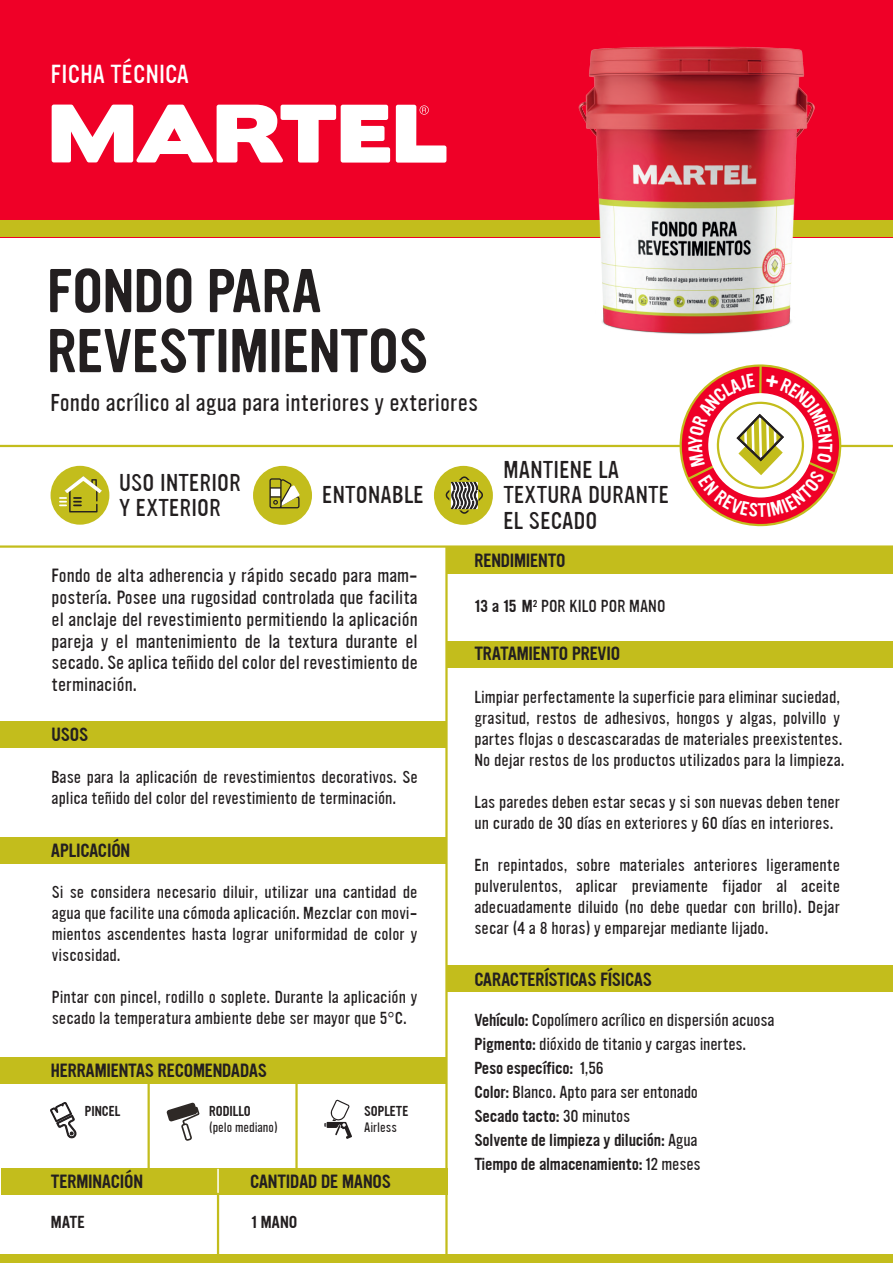
<style>
.page{position:relative;width:893px;height:1263px;background:#fff}
.page>*{position:absolute;margin:0;border:0;box-sizing:border-box;transform-origin:0 0}
.t1{font:54px/60px "Ultramagnetic";letter-spacing:-.01em;color:#231f20}
.t2{font:300 22.5px "Ultramagnetic";color:#fff}
.t3{font:300 21px/25.2px "Ultramagnetic";letter-spacing:.01em;color:#231f20}
.t4{font:300 16.5px/21.8px "Ultramagnetic";color:#231f20;text-align:justify}
.t5{font:16.5px "Ultramagnetic";letter-spacing:-.015em;color:#231f20}
.t6{font:300 15px/21px "Ultramagnetic";color:#231f20}
.t7{font:15px "Ultramagnetic";color:#231f20}
.t8{font:12.45px "Ultramagnetic";letter-spacing:-.005em;color:#231f20}
.t9{font:300 11.7px "Ultramagnetic";letter-spacing:-.005em;color:#231f20}
.s1{font-weight:400}
</style>
<div class="page">
<div style="left:0;top:0;width:893px;height:237px;background:#ef0027"></div>
<svg style="left:52px;top:105px;width:338px;height:58px"></svg>
<svg style="left:396px;top:105px;width:50px;height:58px"></svg>
<div style="left:0;top:220px;width:893px;height:17px;background:#c3bd1c"></div>
<div style="left:0;top:1254px;width:893px;height:9px;background:#c3bd1c"></div>
<div style="left:0;top:721px;width:446px;height:27px;background:#c3bd1c"></div>
<hr style="left:0;top:445px;width:893px;height:2px;background:#c3bd1c">
<hr style="left:0;top:545px;width:893px;height:3px;background:#c3bd1c">
<hr style="left:445px;top:547px;width:3px;height:709px;background:#c3bd1c">
<div style="left:0;top:837px;width:446px;height:27px;background:#c3bd1c"></div>
<div style="left:0;top:1057px;width:446px;height:27px;background:#c3bd1c"></div>
<div style="left:446px;top:641px;width:447px;height:26px;background:#c3bd1c"></div>
<div style="left:446px;top:547px;width:447px;height:27px;background:#c3bd1c"></div>
<div style="left:447px;top:965px;width:446px;height:27px;background:#c3bd1c"></div>
<hr style="left:148px;top:1076px;width:2px;height:108px;background:#c3bd1c">
<hr style="left:295px;top:1076px;width:3px;height:108px;background:#c3bd1c">
<svg style="left:50px;top:1102px;width:27px;height:36px"></svg>
<svg style="left:166px;top:1103px;width:34px;height:38px"></svg>
<svg style="left:324px;top:1099px;width:28px;height:40px"></svg>
<img style="left:559px;top:46px;width:275px;height:289px">
<div style="left:51px;top:466px;width:58px;height:59px;background:#c3bd1c;border-radius:50%"></div>
<svg style="left:60px;top:476px;width:42px;height:36px"></svg>
<div style="left:434px;top:466px;width:59px;height:59px;background:#c3bd1c;border-radius:50%"></div>
<svg style="left:445px;top:476px;width:38px;height:38px"></svg>
<div style="left:253px;top:466px;width:59px;height:59px;background:#c3bd1c;border-radius:50%"></div>
<svg style="left:269px;top:478px;width:31px;height:30px"></svg>
<div style="left:1px;top:1168px;width:447px;height:26px;background:#c3bd1c"></div>
<hr style="left:217px;top:1177px;width:2px;height:81px;background:#c3bd1c">
<hr style="left:217px;top:1169px;width:2px;height:24px;background:#fff">
<svg style="left:678px;top:364px;width:164px;height:163px"></svg>
<h2 class="t2" style="left:51px;top:57px;width:140px">FICHA TÉCNICA</h2>
<h1 class="t1" style="left:47px;top:262px;width:383px">FONDO PARA<br>REVESTIMIENTOS</h1>
<h3 class="t3" style="left:51px;top:391px;width:429px">Fondo acrílico al agua para interiores y exteriores</h3>
<h3 class="t3" style="left:119px;top:471px;width:123px;line-height:24.8px">USO INTERIOR<br>Y EXTERIOR</h3>
<h3 class="t3" style="left:322px;top:482px;width:103px">ENTONABLE</h3>
<h3 class="t3" style="left:503px;top:458px;width:167px">MANTIENE LA<br>TEXTURA DURANTE<br>EL SECADO</h3>
<p class="t4" style="left:52px;top:565px;width:368px">Fondo de alta adherencia y rápido secado para mam&shy;postería. Posee una rugosidad controlada que facilita el anclaje del revestimiento permitiendo la aplicación pareja y el mantenimiento de la textura durante el secado. Se aplica teñido del color del revestimiento de terminación.</p>
<p class="t5" style="left:52px;top:722px;width:38px">USOS</p>
<p class="t6" style="left:52px;top:767px;width:368px">Base para la aplicación de revestimientos decorativos. Se aplica teñido del color del revestimiento de terminación.</p>
<p class="t5" style="left:51px;top:838px;width:81px">APLICACIÓN</p>
<p class="t6" style="left:52px;top:881px;width:367px;text-align:justify">Si se considera necesario diluir, utilizar una cantidad de agua que facilite una cómoda aplicación. Mezclar con movi&shy;mientos ascendentes hasta lograr uniformidad de color y viscosidad.</p>
<p class="t6" style="left:52px;top:986px;width:367px">Pintar con pincel, rodillo o soplete. Durante la aplicación y secado la temperatura ambiente debe ser mayor que 5°C.</p>
<p class="t5" style="left:51px;top:1059px;width:218px">HERRAMIENTAS RECOMENDADAS</p>
<p class="t8" style="left:85px;top:1102px;width:37px">PINCEL</p>
<p class="t8" style="left:209px;top:1102px;width:43px">RODILLO</p>
<p class="t9" style="left:209px;top:1119px;width:70px">(pelo mediano)</p>
<p class="t8" style="left:364px;top:1102px;width:46px">SOPLETE</p>
<p class="t9" style="left:364px;top:1119px;width:34px">Airless</p>
<p class="t5" style="left:51px;top:1169px;width:94px">TERMINACIÓN</p>
<p class="t7" style="left:51px;top:1211px;width:35px">MATE</p>
<p class="t5" style="left:250px;top:1169px;width:142px">CANTIDAD DE MANOS</p>
<p class="t7" style="left:251px;top:1211px;width:48px">1 MANO</p>
<p class="t5" style="left:474px;top:549px;width:93px">RENDIMIENTO</p>
<p class="t6" style="left:474px;top:596px;width:193px"><span class="s1">13 a 15 M</span><sup>2</sup> POR KILO POR MANO</p>
<p class="t5" style="left:474px;top:642px;width:147px">TRATAMIENTO PREVIO</p>
<p class="t6" style="left:474px;top:687px;width:372px">Limpiar perfectamente la superficie para eliminar suciedad, grasitud, restos de adhesivos, hongos y algas, polvillo y partes flojas o descascaradas de materiales preexistentes.<br>No dejar restos de los productos utilizados para la limpieza.</p>
<p class="t6" style="left:474px;top:792px;width:367px">Las paredes deben estar secas y si son nuevas deben tener un curado de 30 días en exteriores y 60 días en interiores.</p>
<p class="t6" style="left:474px;top:855px;width:367px;text-align:justify">En repintados, sobre materiales anteriores ligeramente pulverulentos, aplicar previamente fijador al aceite adecuadamente diluido (no debe quedar con brillo). Dejar secar (4 a 8 horas) y emparejar mediante lijado.</p>
<p class="t5" style="left:474px;top:968px;width:179px">CARACTERÍSTICAS FÍSICAS</p>
<p class="t6" style="left:474px;top:1008px;width:301px;line-height:24px"><span class="s1">Vehículo:</span> Copolímero acrílico en dispersión acuosa <span class="s1">Pigmento:</span> dióxido de titanio y cargas inertes.<br><span class="s1">Peso específico:</span> 1,56<br><span class="s1">Color:</span> Blanco. Apto para ser entonado<br><span class="s1">Secado tacto:</span> 30 minutos<br><span class="s1">Solvente de limpieza y dilución:</span> Agua<br><span class="s1">Tiempo de almacenamiento:</span> 12 meses</p>
</div>
